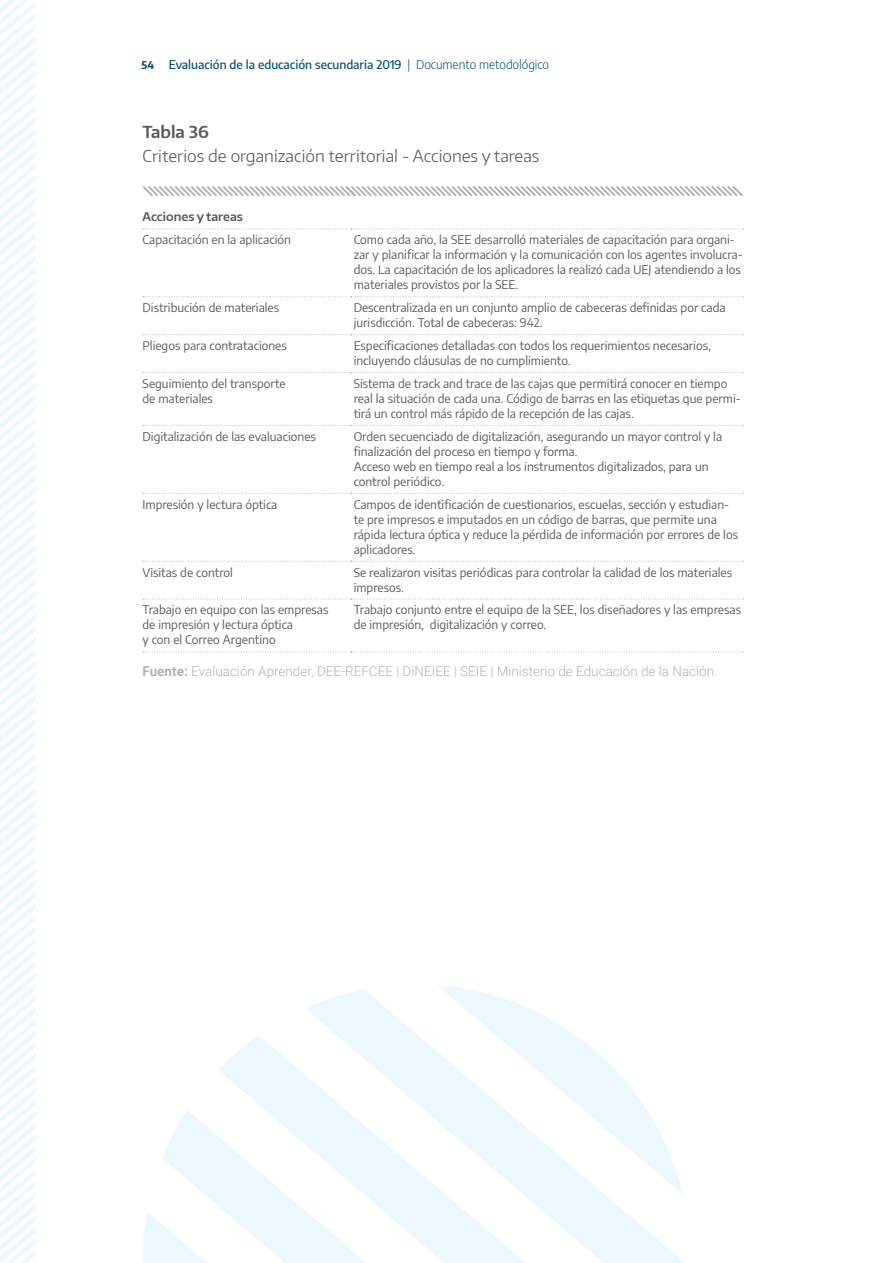
<style>
.page{position:relative;width:893px;height:1263px;background:#fff}
.page>*{position:absolute;margin:0;border:0;box-sizing:border-box;transform-origin:0 0}
.t1{font:300 16.5px "Encode Sans Normal";color:#585961}
.t2{font:600 16.5px "Encode Sans Normal";color:#585961}
.t3{font:300 13.5px "Roboto";color:#b4b1b1}
.t4{font:12px/15px "Encode Sans";color:#585961}
.t5{font:500 12px "Encode Sans";color:#004d6d}
.t6{font:600 12px "Encode Sans Normal";color:#585961}
.s1{font-weight:700;font-size:10.5px}
.s2{font-weight:300}
.s3{font-weight:700}
</style>
<div class="page">
<svg style="left:0;top:0;width:36px;height:1263px"></svg>
<svg style="left:143px;top:296px;width:601px;height:1px"></svg>
<svg style="left:143px;top:334px;width:601px;height:1px"></svg>
<svg style="left:143px;top:372px;width:601px;height:1px"></svg>
<svg style="left:143px;top:425px;width:601px;height:1px"></svg>
<svg style="left:143px;top:493px;width:601px;height:1px"></svg>
<svg style="left:143px;top:561px;width:601px;height:1px"></svg>
<svg style="left:143px;top:599px;width:601px;height:1px"></svg>
<svg style="left:143px;top:651px;width:601px;height:1px"></svg>
<svg style="left:142px;top:186px;width:601px;height:11px"></svg>
<svg style="left:143px;top:229px;width:601px;height:1px"></svg>
<svg style="left:219px;top:1035px;width:86px;height:75px;fill:#ecf8fd"></svg>
<svg style="left:305px;top:989px;width:380px;height:274px"></svg>
<svg style="left:143px;top:1110px;width:224px;height:153px"></svg>
<p class="t5" style="left:141px;top:56px;width:409px"><span class="s1">54</span> Evaluación de la educación secundaria 2019 <span class="s2">| Documento metodológico</span></p>
<h1 class="t2" style="left:142px;top:121px;width:68px">Tabla 36</h1>
<h1 class="t1" style="left:142px;top:145px;width:398px">Criterios de organización territorial - Acciones y tareas</h1>
<p class="t6" style="left:142px;top:209px;width:102px">Acciones y tareas</p>
<p class="t4" style="left:142px;top:232px;width:150px">Capacitación en la aplicación</p>
<p class="t4" style="left:354px;top:232px;width:391px">Como cada año, la SEE desarrolló materiales de capacitación para organi&shy;zar y planificar la información y la comunicación con los agentes involucra&shy;dos. La capacitación de los aplicadores la realizó cada UEJ atendiendo a los materiales provistos por la SEE.</p>
<p class="t4" style="left:143px;top:300px;width:138px">Distribución de materiales</p>
<p class="t4" style="left:354px;top:300px;width:373px">Descentralizada en un conjunto amplio de cabeceras definidas por cada jurisdicción. Total de cabeceras: 942.</p>
<p class="t4" style="left:143px;top:338px;width:146px">Pliegos para contrataciones</p>
<p class="t4" style="left:354px;top:338px;width:359px">Especificaciones detalladas con todos los requerimientos necesarios, incluyendo cláusulas de no cumplimiento.</p>
<p class="t4" style="left:143px;top:375px;width:145px">Seguimiento del transporte de materiales</p>
<p class="t4" style="left:354px;top:375px;width:389px">Sistema de track and trace de las cajas que permitirá conocer en tiempo real la situación de cada una. Código de barras en las etiquetas que permi&shy;tirá un control más rápido de la recepción de las cajas.</p>
<p class="t4" style="left:143px;top:428px;width:175px">Digitalización de las evaluaciones</p>
<p class="t4" style="left:354px;top:428px;width:370px">Orden secuenciado de digitalización, asegurando un mayor control y la finalización del proceso en tiempo y forma.<br>Acceso web en tiempo real a los instrumentos digitalizados, para un control periódico.</p>
<p class="t4" style="left:143px;top:496px;width:136px">Impresión y lectura óptica</p>
<p class="t4" style="left:354px;top:496px;width:386px">Campos de identificación de cuestionarios, escuelas, sección y estudian&shy;te pre impresos e imputados en un código de barras, que permite una rápida lectura óptica y reduce la pérdida de información por errores de los aplicadores.</p>
<p class="t4" style="left:142px;top:564px;width:92px">Visitas de control</p>
<p class="t4" style="left:354px;top:564px;width:380px">Se realizaron visitas periódicas para controlar la calidad de los materiales impresos.</p>
<p class="t4" style="left:142px;top:602px;width:188px">Trabajo en equipo con las empresas de impresión y lectura óptica<br>y con el Correo Argentino</p>
<p class="t4" style="left:354px;top:602px;width:389px">Trabajo conjunto entre el equipo de la SEE, los diseñadores y las empresas de impresión, digitalización y correo.</p>
<p class="t3" style="left:142px;top:662px;width:576px"><span class="s3">Fuente:</span> Evaluación Aprender, DEE-REFCEE | DiNEIEE | SEIE | Ministerio de Educación de la Nación.</p>
</div>
